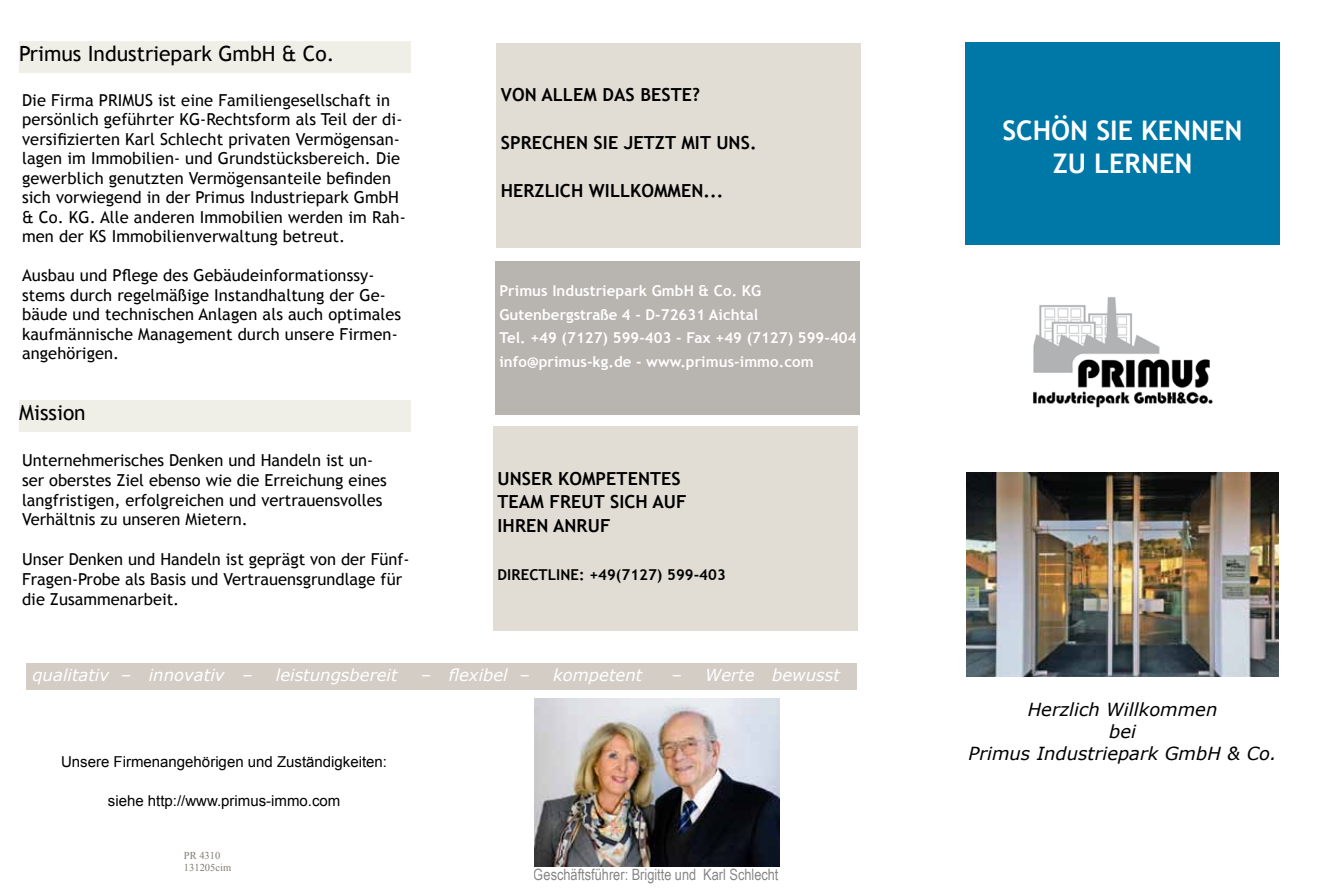
<style>
.page{position:relative;width:1331px;height:893px;background:#fff}
.page>*{position:absolute;margin:0;border:0;box-sizing:border-box;transform-origin:0 0}
.t1{font:700 27px/33.8px "Trebuchet MS";color:#fff;text-align:center}
.t2{font:21px "Trebuchet MS";color:#000}
.t3{font:700 18px/23.7px "Trebuchet MS";letter-spacing:.005em;color:#000}
.t4{font:italic 18px/21.6px "Verdana";color:#000;text-align:center}
.t5{font:16.5px/19.5px "Trebuchet MS";letter-spacing:.005em;color:#000}
.t6{font:italic 16.5px "Verdana";color:#fff}
.t7{font:15.6px "Arial Narrow";color:#000}
.t8{font:700 15px/23.7px "Trebuchet MS";letter-spacing:.005em;color:#fff}
.t9{font:15px "Arial";color:#000}
.t10{font:700 15px "Trebuchet MS";letter-spacing:.005em;color:#000}
.t11{font:10.5px/12.6px "Times New Roman";color:#827b73}
</style>
<div class="page">
<div style="left:27px;top:663px;width:830px;height:27px;background:#d4cdc6"></div>
<img style="left:1033px;top:297px;width:180px;height:111px">
<img style="left:966px;top:473px;width:313px;height:204px">
<div style="left:19px;top:41px;width:392px;height:32px;background:#efeee7"></div>
<div style="left:19px;top:400px;width:391px;height:32px;background:#efeee7"></div>
<div style="left:497px;top:43px;width:364px;height:204px;background:#e1ddd5"></div>
<div style="left:495px;top:261px;width:365px;height:154px;background:#b8b4af"></div>
<div style="left:493px;top:426px;width:365px;height:204px;background:#e1ddd5"></div>
<div style="left:965px;top:43px;width:315px;height:202px;background:#0078a7"></div>
<img style="left:535px;top:698px;width:244px;height:168px">
<p class="t2" style="left:19px;top:41px;width:317px">Primus Industriepark GmbH &amp; Co.</p>
<p class="t5" style="left:22px;top:90px;width:385px">Die Firma PRIMUS ist eine Familiengesellschaft in persönlich geführter KG-Rechtsform als Teil der di&shy;versifizierten Karl Schlecht privaten Vermögensan&shy;lagen im Immobilien- und Grundstücksbereich. Die gewerblich genutzten Vermögensanteile befinden sich vorwiegend in der Primus Industriepark GmbH &amp; Co. KG. Alle anderen Immobilien werden im Rah&shy;men der KS Immobilienverwaltung betreut.</p>
<p class="t5" style="left:22px;top:266px;width:381px">Ausbau und Pflege des Gebäudeinformationssy&shy;stems durch regelmäßige Instandhaltung der Ge&shy;bäude und technischen Anlagen als auch optimales kaufmännische Management durch unsere Firmen&shy;angehörigen.</p>
<p class="t2" style="left:19px;top:400px;width:68px">Mission</p>
<p class="t5" style="left:22px;top:450px;width:366px">Unternehmerisches Denken und Handeln ist un&shy;ser oberstes Ziel ebenso wie die Erreichung eines langfristigen, erfolgreichen und vertrauensvolles Verhältnis zu unseren Mietern.</p>
<p class="t5" style="left:22px;top:549px;width:389px">Unser Denken und Handeln ist geprägt von der Fünf-<br>Fragen-Probe als Basis und Vertrauensgrundlage für die Zusammenarbeit.</p>
<p class="t3" style="left:501px;top:83px;width:201px">VON ALLEM DAS BESTE?</p>
<p class="t3" style="left:501px;top:131px;width:257px">SPRECHEN SIE JETZT MIT UNS.</p>
<p class="t3" style="left:501px;top:178px;width:224px">HERZLICH WILLKOMMEN...</p>
<p class="t8" style="left:499px;top:279px;width:359px">Primus Industriepark GmbH &amp; Co. KG Gutenbergstraße 4 - D-72631 Aichtal<br>Tel. +49 (7127) 599-403 - Fax +49 (7127) 599-404 info@primus-kg.de - www.primus-immo.com</p>
<p class="t3" style="left:497px;top:466px;width:191px">UNSER KOMPETENTES<br>TEAM FREUT SICH AUF<br>IHREN ANRUF</p>
<p class="t10" style="left:497px;top:565px;width:230px">DIRECTLINE: +49(7127) 599-403</p>
<p class="t6" style="left:32px;top:665px;width:222px">qualitativ – innovativ –</p>
<p class="t6" style="left:276px;top:665px;width:123px">leistungsbereit</p>
<p class="t6" style="left:421px;top:665px;width:111px">– flexibel –</p>
<p class="t6" style="left:553px;top:665px;width:91px">kompetent</p>
<p class="t6" style="left:671px;top:665px;width:170px">– Werte bewusst</p>
<p class="t9" style="left:61px;top:752px;width:327px">Unsere Firmenangehörigen und Zuständigkeiten:</p>
<p class="t9" style="left:108px;top:791px;width:234px">siehe http://www.primus-immo.com</p>
<p class="t11" style="left:184px;top:849px;width:49px">PR 4310<br>131205cim</p>
<p class="t7" style="left:534px;top:863px;width:246px">Geschäftsführer: Brigitte und Karl Schlecht</p>
<h1 class="t1" style="left:1002px;top:113px;width:242px">SCHÖN SIE KENNEN<br>ZU LERNEN</h1>
<p class="t4" style="left:968px;top:698px;width:310px">Herzlich Willkommen<br>bei<br>Primus Industriepark GmbH &amp; Co.</p>
</div>
